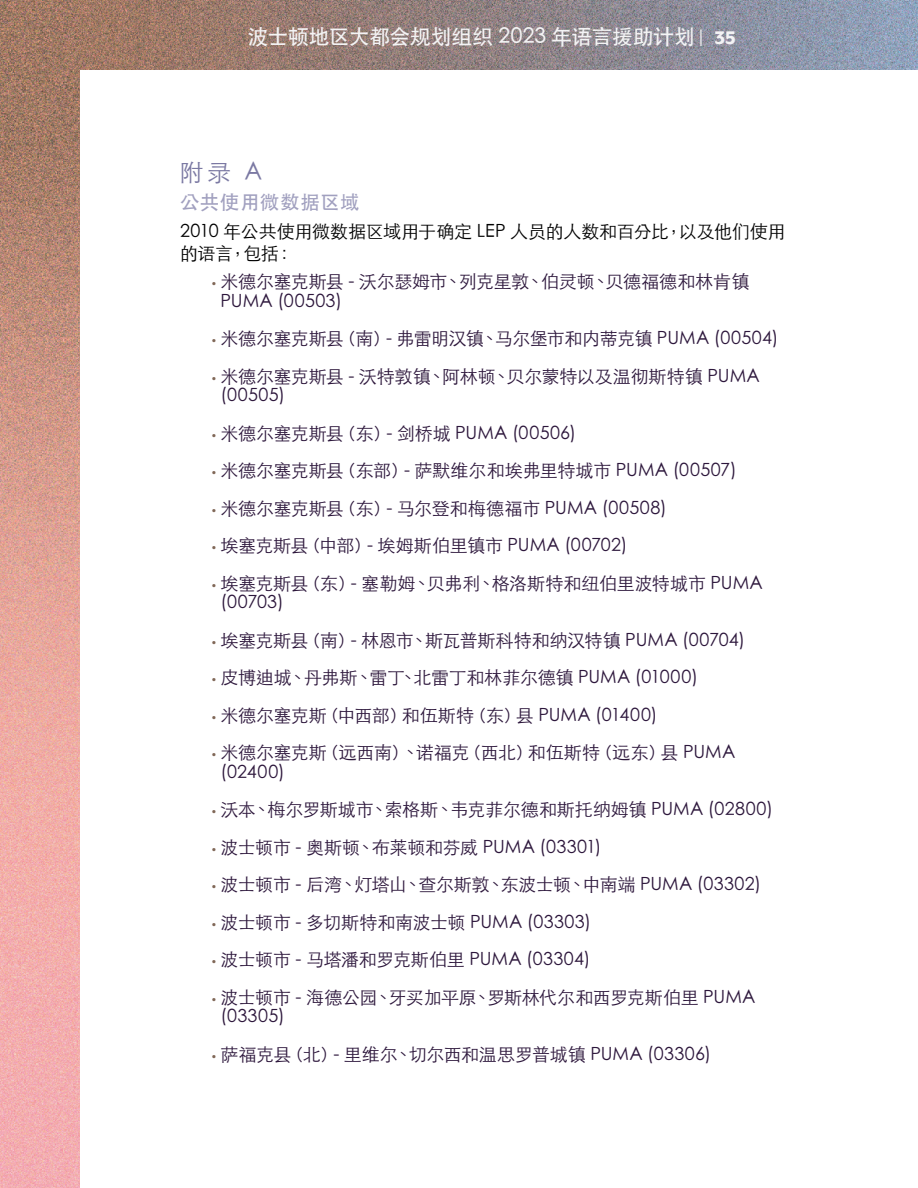
<style>
.page{position:relative;width:918px;height:1188px;background:#fff}
.page>*{position:absolute;margin:0;border:0;box-sizing:border-box;transform-origin:0 0}
.Body_Header_1{font:300 24px "ST Heiti TC";color:#7b79a3}
.t1{font:500 21px "ST Heiti TC";letter-spacing:-.025em;color:#f3f3f4}
.Body_Header_Note{font:500 19.5px "ST Heiti TC";letter-spacing:.025em;color:#a1a0bf}
.t2{font:300 18px/19.5px "ST Heiti TC";letter-spacing:-.005em;color:#2d173c}
.Paragraph_Style_1{font:300 18px/21.6px "ST Heiti TC";letter-spacing:-.02em;color:#000}
.t3{font:300 18px "ST Heiti TC";letter-spacing:-.025em;color:#2d173c}
.s1{font-family:"Mr Eaves San OT";font-weight:800}
.s2{font-family:"Mr Eaves San OT";font-weight:700;color:#806757}
</style>
<div class="page">
<img style="left:0;top:0;width:79px;height:1188px">
<img style="left:79px;top:0;width:839px;height:69px">
<p class="t1" style="left:248px;top:24px;width:490px">波士顿地区大都会规划组织 2023 年语言援助计划 <span class="s1">| 35</span></p>
<p class="Body_Header_1" style="left:180px;top:152px;width:84px">附录 A</p>
<p class="Body_Header_Note" style="left:180px;top:191px;width:181px">公共使用微数据区域</p>
<p class="Paragraph_Style_1" style="left:180px;top:219px;width:607px">2010 年公共使用微数据区域用于确定 LEP 人员的人数和百分比，以及他们使用的语言，包括：</p>
<p class="t2" style="left:220px;top:270px;width:530px;text-indent:-9px"><span class="s2">•</span> 米德尔塞克斯县 - 沃尔瑟姆市、列克星敦、伯灵顿、贝德福德和林肯镇<br>PUMA (00503)</p>
<p class="t3" style="left:212px;top:323px;width:568px"><span class="s2">•</span> 米德尔塞克斯县（南）- 弗雷明汉镇、马尔堡市和内蒂克镇 PUMA (00504)</p>
<p class="t2" style="left:220px;top:365px;width:541px;text-indent:-9px"><span class="s2">•</span> 米德尔塞克斯县 - 沃特敦镇、阿林顿、贝尔蒙特以及温彻斯特镇 PUMA (00505)</p>
<p class="t2" style="left:212px;top:422px;width:366px"><span class="s2">•</span> 米德尔塞克斯县（东）- 剑桥城 PUMA (00506)</p>
<p class="t2" style="left:212px;top:459px;width:527px"><span class="s2">•</span> 米德尔塞克斯县（东部）- 萨默维尔和埃弗里特城市 PUMA (00507)</p>
<p class="t2" style="left:212px;top:497px;width:457px"><span class="s2">•</span> 米德尔塞克斯县（东）- 马尔登和梅德福市 PUMA (00508)</p>
<p class="t2" style="left:212px;top:534px;width:417px"><span class="s2">•</span> 埃塞克斯县（中部）- 埃姆斯伯里镇市 PUMA (00702)</p>
<p class="t2" style="left:220px;top:572px;width:544px;text-indent:-9px"><span class="s2">•</span> 埃塞克斯县（东）- 塞勒姆、贝弗利、格洛斯特和纽伯里波特城市 PUMA (00703)</p>
<p class="t2" style="left:212px;top:629px;width:535px"><span class="s2">•</span> 埃塞克斯县（南）- 林恩市、斯瓦普斯科特和纳汉特镇 PUMA (00704)</p>
<p class="t2" style="left:212px;top:666px;width:488px"><span class="s2">•</span> 皮博迪城、丹弗斯、雷丁、北雷丁和林菲尔德镇 PUMA (01000)</p>
<p class="t2" style="left:212px;top:704px;width:448px"><span class="s2">•</span> 米德尔塞克斯（中西部）和伍斯特（东）县 PUMA (01400)</p>
<p class="t2" style="left:220px;top:741px;width:516px;text-indent:-9px"><span class="s2">•</span> 米德尔塞克斯（远西南）、诺福克（西北）和伍斯特（远东）县 PUMA (02400)</p>
<p class="t2" style="left:212px;top:798px;width:563px"><span class="s2">•</span> 沃本、梅尔罗斯城市、索格斯、韦克菲尔德和斯托纳姆镇 PUMA (02800)</p>
<p class="t2" style="left:212px;top:836px;width:391px"><span class="s2">•</span> 波士顿市 - 奥斯顿、布莱顿和芬威 PUMA (03301)</p>
<p class="t2" style="left:212px;top:873px;width:551px"><span class="s2">•</span> 波士顿市 - 后湾、灯塔山、查尔斯敦、东波士顿、中南端 PUMA (03302)</p>
<p class="t2" style="left:212px;top:911px;width:381px"><span class="s2">•</span> 波士顿市 - 多切斯特和南波士顿 PUMA (03303)</p>
<p class="t2" style="left:212px;top:948px;width:381px"><span class="s2">•</span> 波士顿市 - 马塔潘和罗克斯伯里 PUMA (03304)</p>
<p class="t2" style="left:220px;top:986px;width:537px;text-indent:-9px"><span class="s2">•</span> 波士顿市 - 海德公园、牙买加平原、罗斯林代尔和西罗克斯伯里 PUMA (03305)</p>
<p class="t2" style="left:212px;top:1043px;width:501px"><span class="s2">•</span> 萨福克县（北）- 里维尔、切尔西和温思罗普城镇 PUMA (03306)</p>
</div>
